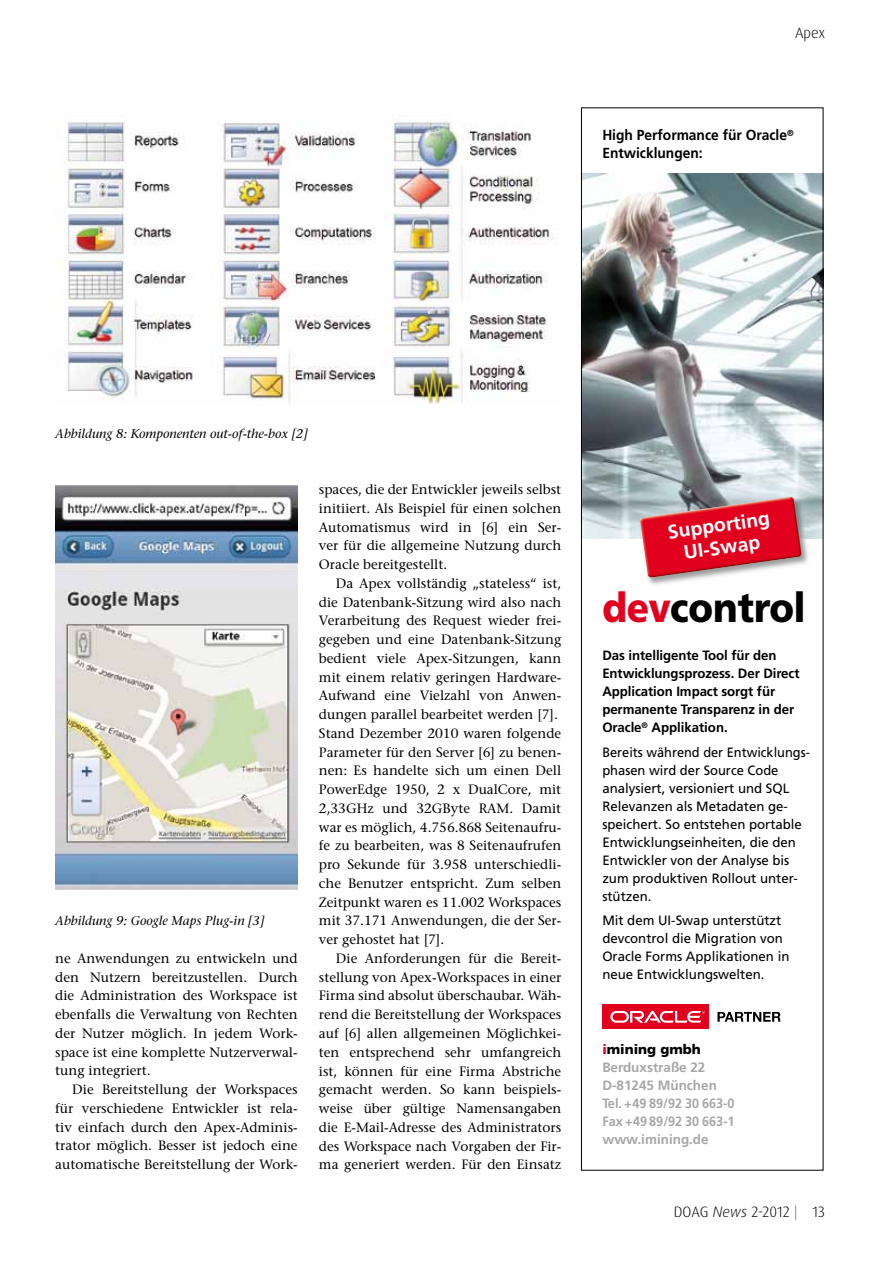
<style>
.page{position:relative;width:893px;height:1263px;background:#fff}
.page>*{position:absolute;margin:0;border:0;box-sizing:border-box;transform-origin:0 0}
.t1{font:900 40.95px "Frutiger";color:#000;scale:.9 1}
.t2{font:700 19.5px/22.5px "Frutiger";color:#fff;text-align:center}
.t3{font:300 15px "Dax Pro";color:#000}
.t4{font:700 14.55px/18px "Frutiger";color:#000;scale:.95 1}
.t5{font:500 13.5px/18.8px "Stone Serif Std";color:#000;text-align:justify}
.t6{font:13.5px/18px "Frutiger";color:#000;scale:.95 1}
.t7{font:700 13.5px/18px "Frutiger";letter-spacing:-.005em;color:#000}
.t8{font:13.5px/18px "Frutiger";color:#000}
.t9{font:700 13.5px/18px "Frutiger";color:#a7a7a8}
.t10{font:italic 500 12.75px "Stone Serif Std";color:#000}
.s1{color:#e3001f}
.s2{font-weight:900;color:#e3001f}
.s3{font-weight:900;color:#000}
.s4{font-style:italic}
.s5{color:#6f6f6e}
</style>
<div class="page">
<img style="left:55px;top:122px;width:498px;height:282px">
<img style="left:55px;top:485px;width:243px;height:404px">
<img style="left:583px;top:173px;width:238px;height:366px">
<img style="left:648px;top:501px;width:176px;height:108px">
<img style="left:629px;top:484px;width:192px;height:55px">
<img style="left:640px;top:497px;width:162px;height:81px">
<svg style="left:717px;top:1012px;width:63px;height:10px"></svg>
<div style="left:602px;top:1004px;width:107px;height:25px;background:#e3001f"></div>
<svg style="left:610px;top:1011px;width:95px;height:12px"></svg>
<div style="left:581px;top:107px;width:242px;height:1063px;border:1px solid #000"></div>
<p class="t3" style="left:795px;top:23px;width:32px">Apex</p>
<p class="t4" style="left:602px;top:125px;width:203px">High Performance für Oracle<sup>®<br></sup>Entwicklungen:</p>
<p class="t10" style="left:55px;top:426px;width:254px">Abbildung 8: Komponenten out-of-the-box [2]</p>
<p class="t10" style="left:55px;top:913px;width:210px">Abbildung 9: Google Maps Plug-in [3]</p>
<p class="t5" style="left:55px;top:949px;width:244px">ne Anwendungen zu entwickeln und den Nutzern bereitzustellen. Durch die Administration des Workspace ist ebenfalls die Verwaltung von Rechten der Nutzer möglich. In jedem Work&shy;space ist eine komplette Nutzerverwal&shy;tung integriert.</p>
<p class="t5" style="left:55px;top:1080px;width:244px;text-indent:17px">Die Bereitstellung der Workspaces für verschiedene Entwickler ist rela&shy;tiv einfach durch den Apex-Adminis&shy;trator möglich. Besser ist jedoch eine automatische Bereitstellung der Work-</p>
<p class="t5" style="left:319px;top:480px;width:244px">spaces, die der Entwickler jeweils selbst initiiert. Als Beispiel für einen solchen Automatismus wird in [6] ein Ser&shy;ver für die allgemeine Nutzung durch Oracle bereitgestellt.</p>
<p class="t5" style="left:319px;top:574px;width:244px;text-align:left;text-indent:17px">Da Apex vollständig „stateless“ ist, die Datenbank-Sitzung wird also nach Verarbeitung des Request wieder frei&shy;gegeben und eine Datenbank-Sitzung bedient viele Apex-Sitzungen, kann mit einem relativ geringen Hardware-Aufwand eine Vielzahl von Anwen&shy;dungen parallel bearbeitet werden [7].<br>Stand Dezember 2010 waren folgende Parameter für den Server [6] zu benen&shy;nen: Es handelte sich um einen Dell PowerEdge 1950, 2 x DualCore, mit 2,33GHz und 32GByte RAM. Damit war es möglich, 4.756.868 Seitenaufru&shy;fe zu bearbeiten, was 8 Seitenaufrufen pro Sekunde für 3.958 unterschiedli&shy;che Benutzer entspricht. Zum selben Zeitpunkt waren es 11.002 Workspaces mit 37.171 Anwendungen, die der Ser&shy;ver gehostet hat [7].</p>
<p class="t5" style="left:319px;top:949px;width:244px;text-indent:17px">Die Anforderungen für die Bereit&shy;stellung von Apex-Workspaces in einer Firma sind absolut überschaubar. Wäh&shy;rend die Bereitstellung der Workspaces auf [6] allen allgemeinen Möglichkei&shy;ten entsprechend sehr umfangreich ist, können für eine Firma Abstriche gemacht werden. So kann beispiels&shy;weise über gültige Namensangaben die E-Mail-Adresse des Administrators des Workspace nach Vorgaben der Fir&shy;ma generiert werden. Für den Einsatz</p>
<h2 class="t2" style="left:666px;top:521px;width:104px;rotate:-8deg">Supporting<br>UI-Swap</h2>
<h1 class="t1" style="left:602px;top:583px;width:227px"><span class="s1">dev</span>control</h1>
<p class="t7" style="left:602px;top:646px;width:199px">Das intelligente Tool für den<br>Entwicklungs prozess. Der Direct<br>Application Impact sorgt für permanente Transparenz in der<br>Oracle<sup>®</sup> Applikation.</p>
<p class="t6" style="left:602px;top:743px;width:220px">Bereits während der Entwicklungs&shy;phasen wird der Source Code analysiert, versioniert und SQL<br>Relevanzen als Metadaten ge&shy;speichert. So entstehen portable<br>Entwicklungseinheiten, die den<br>Entwickler von der Analyse bis zum produktiven Rollout unter&shy;stützen.</p>
<p class="t8" style="left:602px;top:911px;width:189px">Mit dem UI-Swap unterstützt devcontrol die Mi gration von<br>Oracle Forms Applikationen in neue Entwicklungswelten.</p>
<p class="t9" style="left:602px;top:1040px;width:134px"><span class="s2">i</span><span class="s3">mining gmbh<br></span>Berduxstraße 22<br>D-81245 München<br>Tel. +49 89/92 30 663-0<br>Fax +49 89/92 30 663-1 www.imining.de</p>
<p class="t3" style="left:674px;top:1202px;width:153px">DOAG <span class="s4">News</span> 2-2012 <span class="s5">|</span> 13</p>
</div>
